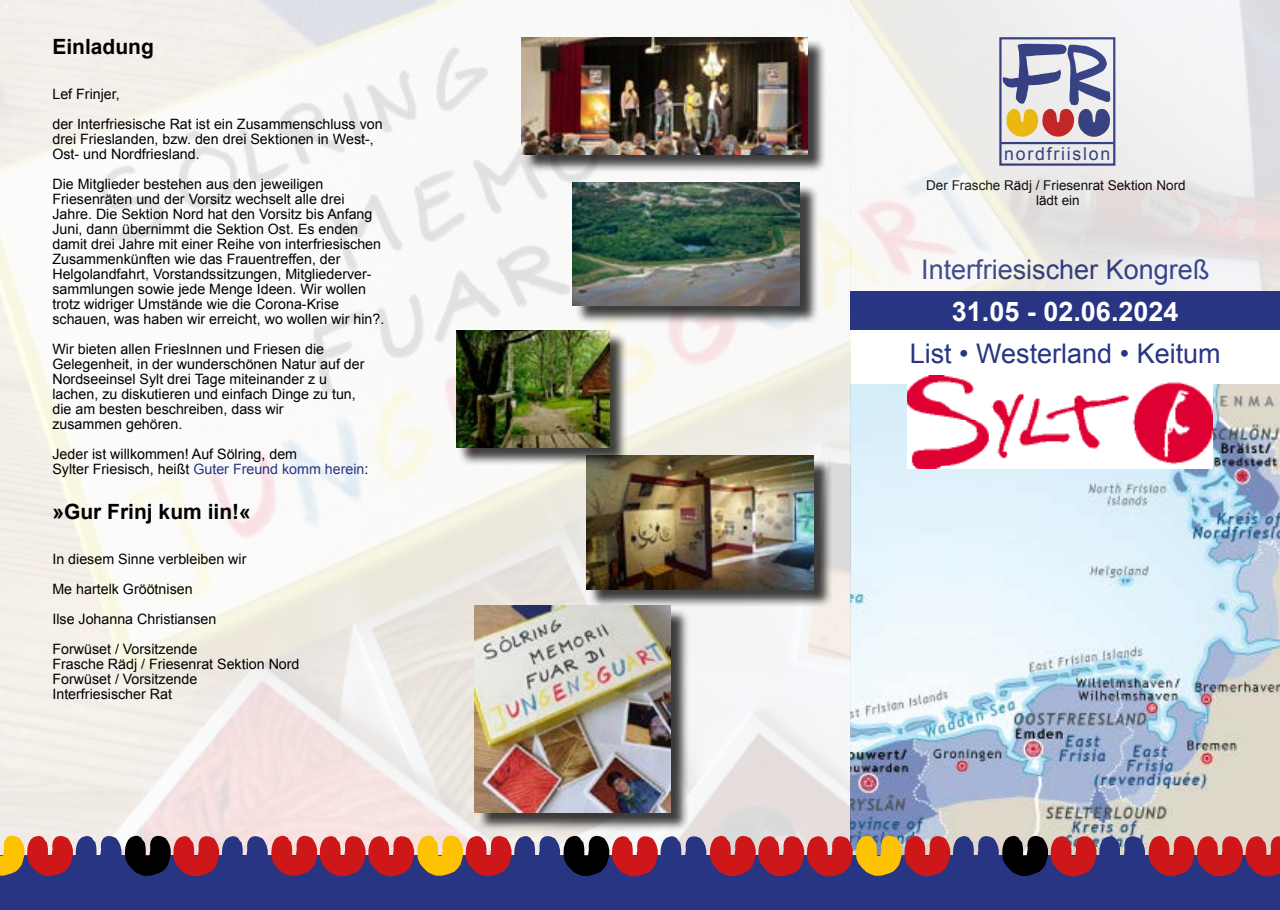
<style>
.page{position:relative;width:1280px;height:910px;background:#fff}
.page>*{position:absolute;margin:0;border:0;box-sizing:border-box;transform-origin:0 0}
.t1{font:27px "Arial";color:#283583}
.t2{font:700 27px "Arial";color:#fff}
.t3{font:700 21px "Arial";color:#000}
.t4{font:17.7px "Arial";letter-spacing:.1em;color:#283583}
.t5{font:14.25px/15px "Arial";color:#000}
.t6{font:13.5px/15px "Arial";color:#000;text-align:center}
.s1{color:#283583}
</style>
<div class="page">
<img style="left:850px;top:384px;width:430px;height:452px">
<img style="left:0;top:0;width:850px;height:836px">
<div style="left:0;top:856px;width:1280px;height:54px;background:#283583"></div>
<svg style="left:0;top:836px;width:1280px;height:40px"></svg>
<div style="left:850px;top:292px;width:430px;height:38px;background:#283583"></div>
<div style="left:589px;top:458px;width:243px;height:150px;background:#000;opacity:.75"></div>
<img style="left:586px;top:456px;width:228px;height:133px">
<img style="left:850px;top:0;width:430px;height:291px">
<img style="left:907px;top:376px;width:305px;height:93px">
<div style="left:524px;top:40px;width:303px;height:133px;background:#000;opacity:.75"></div>
<img style="left:521px;top:37px;width:287px;height:117px">
<div style="left:459px;top:333px;width:169px;height:133px;background:#000;opacity:.75"></div>
<img style="left:456px;top:330px;width:153px;height:117px">
<div style="left:477px;top:608px;width:212px;height:224px;background:#000;opacity:.75"></div>
<img style="left:475px;top:606px;width:195px;height:206px">
<div style="left:575px;top:185px;width:243px;height:139px;background:#000;opacity:.75"></div>
<img style="left:573px;top:182px;width:227px;height:124px">
<h2 class="t3" style="left:52px;top:32px;width:103px">Einladung</h2>
<p class="t5" style="left:52px;top:79px;width:332px;line-height:30px">Lef Frinjer,<br>der Interfriesische Rat ist ein Zusammenschluss von</p>
<p class="t5" style="left:52px;top:131px;width:323px">drei Frieslanden, bzw. den drei Sektionen in West-,<br>Ost- und Nordfriesland.</p>
<p class="t5" style="left:52px;top:176px;width:333px">Die Mitglieder bestehen aus den jeweiligen Friesenräten und der Vorsitz wechselt alle drei Jahre. Die Sektion Nord hat den Vorsitz bis Anfang Juni, dann übernimmt die Sektion Ost. Es enden damit drei Jahre mit einer Reihe von interfriesischen Zusammenkünften wie das Frauentreffen, der Helgolandfahrt, Vorstandssitzungen, Mitgliederver&shy;sammlungen sowie jede Menge Ideen. Wir wollen trotz widriger Umstände wie die Corona-Krise schauen, was haben wir erreicht, wo wollen wir hin?.</p>
<p class="t5" style="left:52px;top:341px;width:314px">Wir bieten allen FriesInnen und Friesen die Gelegenheit, in der wunderschönen Natur auf der Nordseeinsel Sylt drei Tage miteinander z u lachen, zu diskutieren und einfach Dinge zu tun, die am besten beschreiben, dass wir<br>zusammen gehören.</p>
<p class="t5" style="left:52px;top:446px;width:317px">Jeder ist willkommen! Auf Sölring, dem<br>Sylter Friesisch, heißt <span class="s1">Guter Freund komm herein</span>:</p>
<h2 class="t3" style="left:52px;top:497px;width:200px">»Gur Frinj kum iin!«</h2>
<p class="t5" style="left:52px;top:544px;width:196px;line-height:30px">In diesem Sinne verbleiben wir<br>Me hartelk Gröötnisen<br>Ilse Johanna Christiansen<br>Forwüset / Vorsitzende</p>
<p class="t5" style="left:52px;top:656px;width:249px">Frasche Rädj / Friesenrat Sektion Nord<br>Forwüset / Vorsitzende<br>Interfriesischer Rat</p>
<p class="t4" style="left:1004px;top:142px;width:108px">nordfriislon</p>
<p class="t6" style="left:926px;top:178px;width:261px">Der Frasche Rädj / Friesenrat Sektion Nord lädt ein</p>
<h1 class="t1" style="left:921px;top:252px;width:290px">Interfriesischer Kongreß</h1>
<h1 class="t2" style="left:952px;top:294px;width:228px">31.05 - 02.06.2024</h1>
<h1 class="t1" style="left:910px;top:336px;width:313px">List • Westerland • Keitum</h1>
</div>
